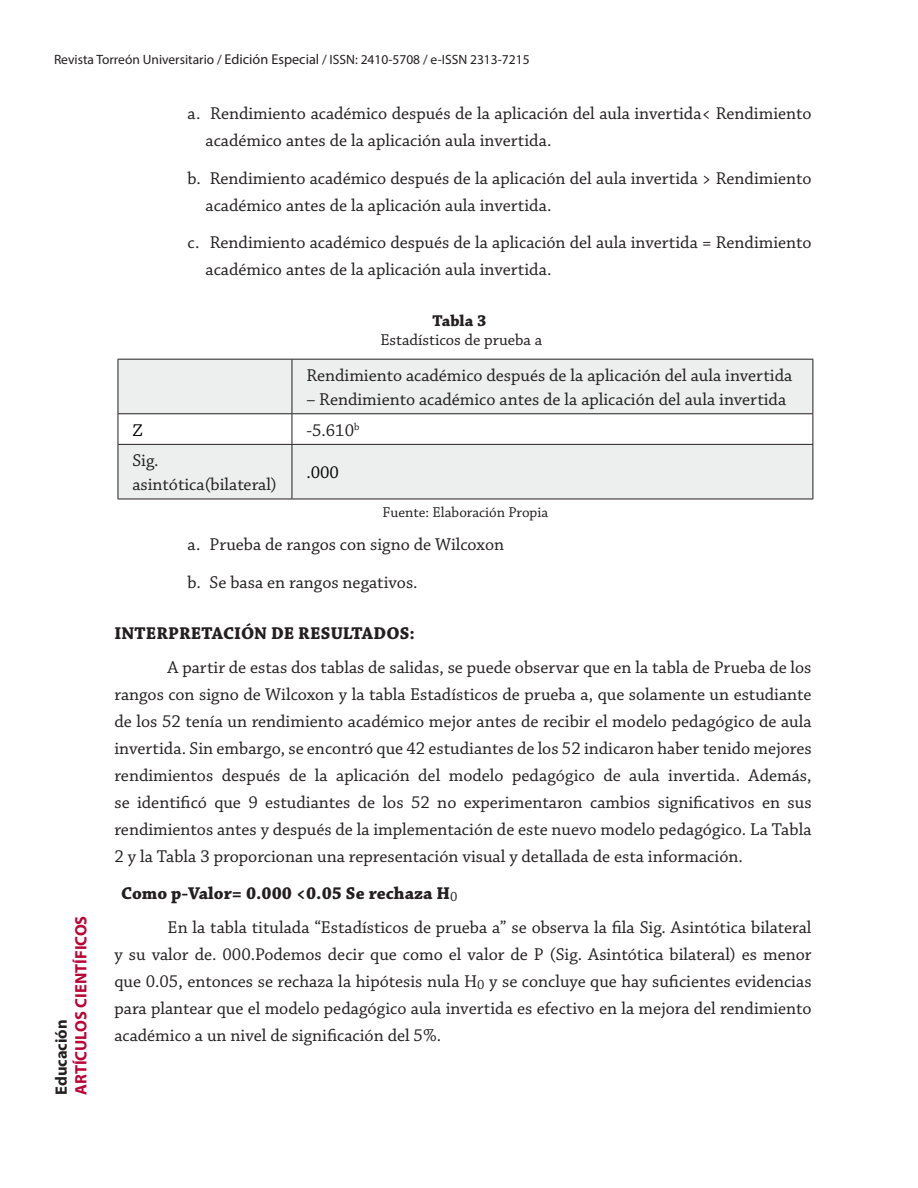
<style>
.page{position:relative;width:918px;height:1188px;background:#fff}
.page>*{position:absolute;margin:0;border:0;box-sizing:border-box;transform-origin:0 0}
.Parrafo_chaparral{font:18px/27px "Chaparral Pro";color:#231f20}
.TablasTexto{font:18px/24px "Chaparral Pro";color:#231f20}
.SubTitulo{font:700 18px "Chaparral Pro";color:#231f20}
.Titulo{font:700 18px "Chaparral Pro";letter-spacing:.005em;color:#231f20}
.TablasTexto-2{font:18px "Chaparral Pro";color:#000}
.PieTbls{font:16.5px/19.5px "Chaparral Pro";color:#231f20;text-align:center}
.t1{font:700 16.5px "Myriad Pro";color:#b90335}
.t2{font:700 16.5px "Myriad Pro";color:#231f20}
.TblsFuente{font:15px "Chaparral Pro";color:#231f20}
.EncPagIzq{font:13.5px "Myriad Pro";color:#231f20}
.s1{font-size:14.25px}
.s2{font-weight:700}
</style>
<div class="page">
<svg style="left:119px;top:360px;width:694px;height:139px;fill:#edeeee"></svg>
<hr style="left:118px;top:359px;width:174px;height:1px;background:#231f20">
<hr style="left:292px;top:359px;width:521px;height:1px;background:#231f20">
<hr style="left:118px;top:413px;width:174px;height:1px;background:#231f20">
<hr style="left:292px;top:413px;width:521px;height:1px;background:#231f20">
<hr style="left:118px;top:360px;width:1px;height:53px;background:#231f20">
<hr style="left:292px;top:360px;width:1px;height:53px;background:#231f20">
<hr style="left:813px;top:360px;width:1px;height:53px;background:#231f20">
<hr style="left:118px;top:414px;width:1px;height:30px;background:#231f20">
<hr style="left:292px;top:414px;width:1px;height:30px;background:#231f20">
<hr style="left:813px;top:414px;width:1px;height:30px;background:#231f20">
<hr style="left:118px;top:444px;width:174px;height:1px;background:#231f20">
<hr style="left:118px;top:445px;width:1px;height:54px;background:#231f20">
<hr style="left:118px;top:499px;width:174px;height:1px;background:#231f20">
<hr style="left:292px;top:444px;width:521px;height:1px;background:#231f20">
<hr style="left:292px;top:445px;width:1px;height:54px;background:#231f20">
<hr style="left:813px;top:445px;width:1px;height:54px;background:#231f20">
<hr style="left:292px;top:499px;width:521px;height:1px;background:#231f20">
<p class="EncPagIzq" style="left:54px;top:51px;width:477px">Revista Torreón Universitario / <span class="s1">Edición Especial</span> / ISSN: 2410-5708 / e-ISSN 2313-7215</p>
<p class="Parrafo_chaparral" style="left:206px;top:101px;width:608px;text-indent:-18px">a. Rendimiento académico después de la aplicación del aula invertida&lt; Rendimiento académico antes de la aplicación aula invertida.</p>
<p class="Parrafo_chaparral" style="left:206px;top:165px;width:608px;text-indent:-18px">b. Rendimiento académico después de la aplicación del aula invertida &gt; Rendimiento académico antes de la aplicación aula invertida.</p>
<p class="Parrafo_chaparral" style="left:206px;top:230px;width:608px;text-indent:-18px">c. Rendimiento académico después de la aplicación del aula invertida = Rendimiento académico antes de la aplicación aula invertida.</p>
<p class="PieTbls" style="left:380px;top:311px;width:163px"><span class="s2">Tabla 3<br></span>Estadísticos de prueba a</p>
<p class="TablasTexto" style="left:306px;top:364px;width:488px">Rendimiento académico después de la aplicación del aula invertida</p>
<p class="TablasTexto" style="left:306px;top:388px;width:482px">– Rendimiento académico antes de la aplicación del aula invertida</p>
<p class="t1" style="left:70px;top:1095px;width:181px;rotate:-90deg">ARTÍCULOS CIENTÍFICOS</p>
<p class="t2" style="left:50px;top:1095px;width:77px;rotate:-90deg">Educación</p>
<p class="TablasTexto-2" style="left:132px;top:420px;width:12px">Z</p>
<p class="TablasTexto" style="left:306px;top:419px;width:55px">-5.610<sup>b</sup></p>
<p class="TablasTexto" style="left:132px;top:449px;width:146px">Sig. asintótica(bilateral)</p>
<p class="TablasTexto-2" style="left:306px;top:463px;width:34px">.000</p>
<p class="TblsFuente" style="left:383px;top:504px;width:167px">Fuente: Elaboración Propia</p>
<p class="Parrafo_chaparral" style="left:188px;top:532px;width:318px">a. Prueba de rangos con signo de Wilcoxon</p>
<p class="Parrafo_chaparral" style="left:188px;top:570px;width:232px">b. Se basa en rangos negativos.</p>
<p class="Titulo" style="left:114px;top:623px;width:302px">INTERPRETACIÓN DE RESULTADOS:</p>
<p class="Parrafo_chaparral" style="left:114px;top:654px;width:699px;text-align:justify;text-indent:53px">A partir de estas dos tablas de salidas, se puede observar que en la tabla de Prueba de los rangos con signo de Wilcoxon y la tabla Estadísticos de prueba a, que solamente un estudiante de los 52 tenía un rendimiento académico mejor antes de recibir el modelo pedagógico de aula invertida. Sin embargo, se encontró que 42 estudiantes de los 52 indicaron haber tenido mejores rendimientos después de la aplicación del modelo pedagógico de aula invertida. Además, se identificó que 9 estudiantes de los 52 no experimentaron cambios significativos en sus rendimientos antes y después de la implementación de este nuevo modelo pedagógico. La Tabla 2 y la Tabla 3 proporcionan una representación visual y detallada de esta información.</p>
<p class="SubTitulo" style="left:121px;top:883px;width:338px">Como p-Valor= 0.000 &lt;0.05 Se rechaza H<sub>0</sub></p>
<p class="Parrafo_chaparral" style="left:114px;top:915px;width:699px;text-align:justify;text-indent:53px">En la tabla titulada “Estadísticos de prueba a” se observa la fila Sig. Asintótica bilateral y su valor de. 000.Podemos decir que como el valor de P (Sig. Asintótica bilateral) es menor que 0.05, entonces se rechaza la hipótesis nula H<sub>0</sub> y se concluye que hay suficientes evidencias para plantear que el modelo pedagógico aula invertida es efectivo en la mejora del rendimiento académico a un nivel de significación del 5%.</p>
</div>
